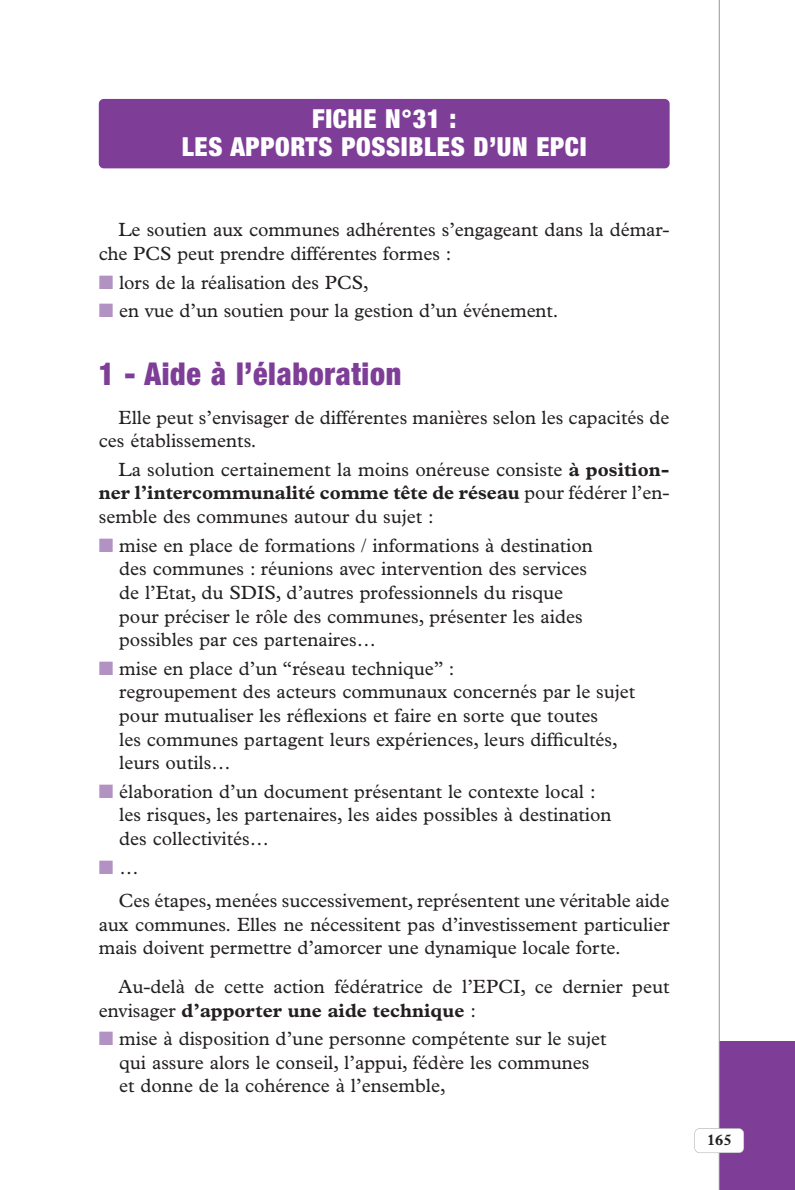
<style>
.page{position:relative;width:795px;height:1190px;background:#fff}
.page>*{position:absolute;margin:0;border:0;box-sizing:border-box;transform-origin:0 0}
.t1{font:900 condensed 31.5px "Helvetica Neue";letter-spacing:.025em;color:#7e3e98;scale:.95 1}
.t2{font:900 condensed 26.25px/28px "Helvetica Neue";letter-spacing:.025em;color:#fff;text-align:center}
.t3{font:19.25px/23.6px "Plantin";color:#231f20}
.t4{font:700 15.75px "Plantin";color:#231f20}
.s1{color:#b192c3}
.s2{font-weight:700}
</style>
<div class="page">
<div style="left:719px;top:1041px;width:75px;height:149px;background:#7e3e98"></div>
<hr style="left:719px;top:0;width:1px;height:1190px;background:#939598">
<div style="left:694px;top:1128px;width:49px;height:25px;background:#fff;border-radius:5px"></div>
<div style="left:694px;top:1128px;width:50px;height:25px;border:1px solid #a8a9ad;border-radius:5px"></div>
<div style="left:99px;top:99px;width:570px;height:69px;background:#7e3e98;border-radius:5px"></div>
<h2 class="t2" style="left:182px;top:107px;width:406px">FICHE N°31 :<br>LES APPORTS POSSIBLES D’UN EPCI</h2>
<p class="t3" style="left:99px;top:220px;width:572px;text-indent:20px">Le soutien aux communes adhérentes s’engageant dans la démar&shy;che PCS peut prendre différentes formes :</p>
<p class="t3" style="left:99px;top:272px;width:271px"><span class="s1">■</span> lors de la réalisation des PCS,</p>
<p class="t3" style="left:99px;top:300px;width:461px"><span class="s1">■</span> en vue d’un soutien pour la gestion d’un événement.</p>
<h1 class="t1" style="left:99px;top:363px;width:320px">1 - Aide à l’élaboration</h1>
<p class="t3" style="left:99px;top:407px;width:572px;text-indent:20px">Elle peut s’envisager de différentes manières selon les capacités de ces établissements.</p>
<p class="t3" style="left:99px;top:459px;width:572px;text-align:justify;text-indent:20px">La solution certainement la moins onéreuse consiste <span class="s2">à position&shy;ner l’intercommunalité comme tête de réseau</span> pour fédérer l’en&shy;semble des communes autour du sujet :</p>
<p class="t3" style="left:119px;top:535px;width:475px;text-indent:-20px"><span class="s1">■</span> mise en place de formations / informations à destination des communes : réunions avec intervention des services de l’Etat, du SDIS, d’autres professionnels du risque pour préciser le rôle des communes, présenter les aides possibles par ces partenaires…</p>
<p class="t3" style="left:119px;top:658px;width:517px;text-indent:-20px"><span class="s1">■</span> mise en place d’un “réseau technique” :<br>regroupement des acteurs communaux concernés par le sujet pour mutualiser les réflexions et faire en sorte que toutes<br>les communes partagent leurs expériences, leurs difficultés, leurs outils…</p>
<p class="t3" style="left:119px;top:781px;width:494px;text-indent:-20px"><span class="s1">■</span> élaboration d’un document présentant le contexte local : les risques, les partenaires, les aides possibles à destination des collectivités…</p>
<p class="t3" style="left:119px;top:852px;width:552px;line-height:33.6px;text-indent:-20px"><span class="s1">■</span> …<br>Ces étapes, menées successivement, représentent une véritable aide</p>
<p class="t3" style="left:99px;top:914px;width:572px">aux communes. Elles ne nécessitent pas d’investissement particulier mais doivent permettre d’amorcer une dynamique locale forte.</p>
<p class="t3" style="left:99px;top:976px;width:572px;text-indent:20px">Au-delà de cette action fédératrice de l’EPCI, ce dernier peut envisager <span class="s2">d’apporter une aide technique</span> :</p>
<p class="t3" style="left:119px;top:1029px;width:489px;text-indent:-20px"><span class="s1">■</span> mise à disposition d’une personne compétente sur le sujet qui assure alors le conseil, l’appui, fédère les communes et donne de la cohérence à l’ensemble,</p>
<p class="t4" style="left:707px;top:1134px;width:26px">165</p>
</div>
